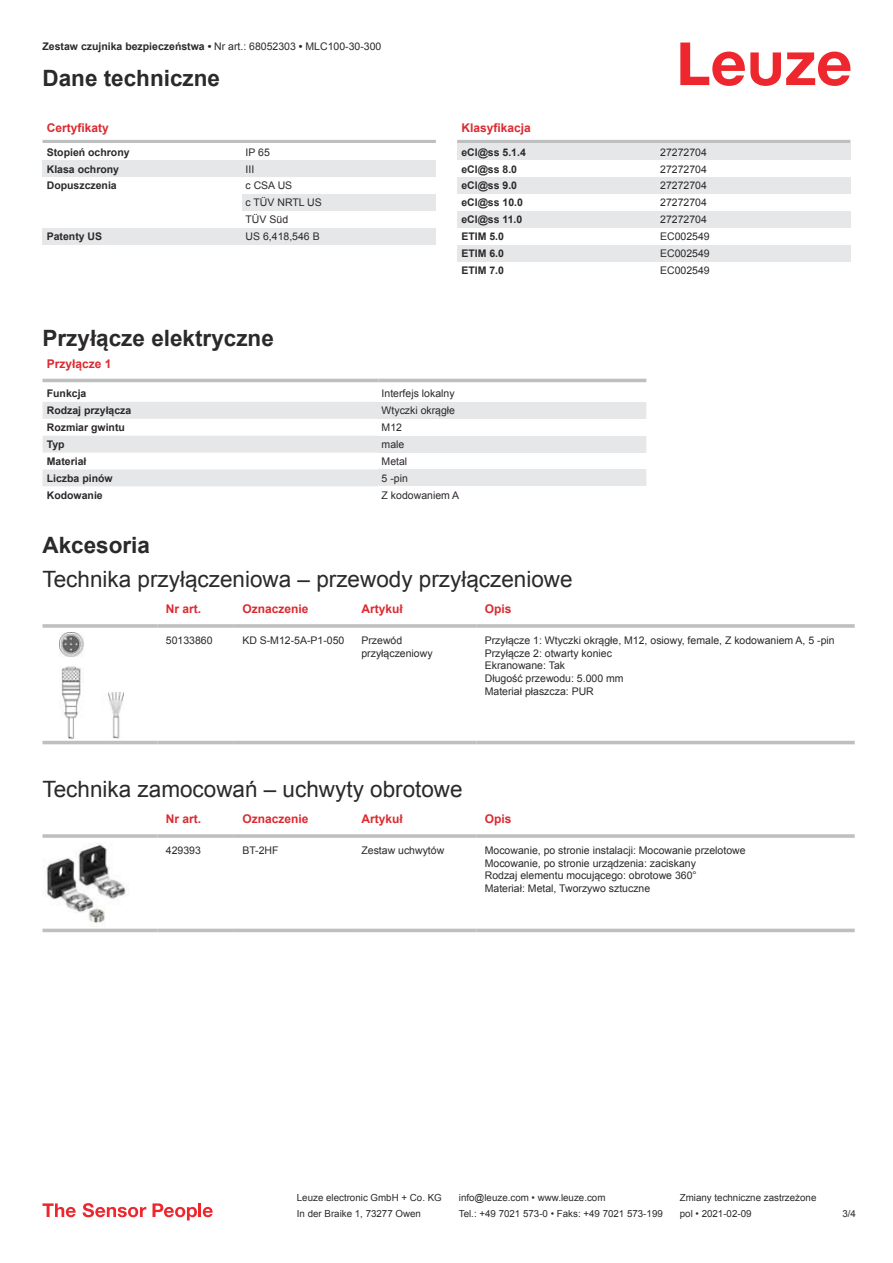
<style>
.page{position:relative;width:893px;height:1263px;background:#fff}
.page>*{position:absolute;margin:0;border:0;box-sizing:border-box;transform-origin:0 0}
.t1{font:22.5px "Arial";color:#2b292a}
.t2{font:700 22.5px "Arial";color:#2b292a}
.t3{font:700 12px "Arial";color:#db2a30}
.t4{font:10.5px/12.6px "Arial";color:#2b292a}
.t5{font:700 10.5px "Arial";color:#2b292a}
.t6{font:9.75px "Arial";color:#2b292a}
.s1{font-weight:400}
</style>
<div class="page">
<svg style="left:680px;top:43px;width:170px;height:43px"></svg>
<hr style="left:43px;top:140px;width:393px;height:3px;background:#bdbfc1">
<div style="left:43px;top:160px;width:393px;height:17px;background:#e6e7e9"></div>
<div style="left:242px;top:194px;width:194px;height:17px;background:#e6e7e9"></div>
<div style="left:43px;top:228px;width:199px;height:17px;background:#e6e7e9"></div>
<div style="left:242px;top:228px;width:194px;height:17px;background:#e6e7e9"></div>
<svg style="left:43px;top:378px;width:603px;height:109px"></svg>
<svg style="left:43px;top:402px;width:335px;height:84px;fill:#e6e7e9"></svg>
<hr style="left:43px;top:379px;width:335px;height:3px;background:#bdbfc1">
<hr style="left:378px;top:379px;width:268px;height:3px;background:#bdbfc1">
<div style="left:378px;top:385px;width:268px;height:17px;background:#fff"></div>
<div style="left:378px;top:402px;width:268px;height:17px;background:#e6e7e9"></div>
<div style="left:378px;top:419px;width:268px;height:17px;background:#fff"></div>
<div style="left:378px;top:436px;width:268px;height:17px;background:#e6e7e9"></div>
<div style="left:378px;top:453px;width:268px;height:16px;background:#fff"></div>
<div style="left:378px;top:469px;width:268px;height:17px;background:#e6e7e9"></div>
<div style="left:378px;top:486px;width:268px;height:17px;background:#fff"></div>
<svg style="left:43px;top:738px;width:812px;height:7px"></svg>
<hr style="left:43px;top:624px;width:114px;height:4px;background:#bdbfc1">
<hr style="left:157px;top:624px;width:77px;height:4px;background:#c8cacb">
<hr style="left:234px;top:624px;width:119px;height:4px;background:#c3c5c6">
<hr style="left:353px;top:624px;width:123px;height:4px;background:#bdbfc1">
<hr style="left:476px;top:624px;width:379px;height:4px;background:#c8cacb">
<hr style="left:43px;top:741px;width:114px;height:3px;background:#bdbfc1">
<hr style="left:157px;top:741px;width:77px;height:3px;background:#bdbfc1">
<hr style="left:234px;top:741px;width:119px;height:3px;background:#bdbfc1">
<hr style="left:353px;top:741px;width:123px;height:3px;background:#bdbfc1">
<hr style="left:476px;top:741px;width:379px;height:3px;background:#bdbfc1">
<img style="left:59px;top:632px;width:65px;height:106px">
<svg style="left:43px;top:926px;width:812px;height:7px"></svg>
<hr style="left:43px;top:834px;width:114px;height:4px;background:#bdbfc1">
<hr style="left:157px;top:834px;width:77px;height:4px;background:#c8cacc">
<hr style="left:234px;top:834px;width:119px;height:4px;background:#c3c5c7">
<hr style="left:353px;top:834px;width:123px;height:4px;background:#bdbfc1">
<hr style="left:476px;top:834px;width:379px;height:4px;background:#c8cacc">
<hr style="left:43px;top:929px;width:114px;height:3px;background:#bdbfc1">
<hr style="left:157px;top:929px;width:77px;height:3px;background:#bdbfc1">
<hr style="left:234px;top:929px;width:119px;height:3px;background:#bdbfc1">
<hr style="left:353px;top:929px;width:123px;height:3px;background:#bdbfc1">
<hr style="left:476px;top:929px;width:379px;height:3px;background:#bdbfc1">
<img style="left:43px;top:843px;width:84px;height:80px">
<hr style="left:457px;top:140px;width:393px;height:3px;background:#bdbfc1">
<div style="left:457px;top:143px;width:200px;height:17px;background:#e6e7e9"></div>
<div style="left:657px;top:143px;width:193px;height:17px;background:#e6e7e9"></div>
<div style="left:457px;top:177px;width:200px;height:17px;background:#e6e7e9"></div>
<div style="left:657px;top:177px;width:193px;height:17px;background:#e6e7e9"></div>
<div style="left:457px;top:211px;width:200px;height:17px;background:#e6e7e9"></div>
<div style="left:657px;top:211px;width:193px;height:17px;background:#e6e7e9"></div>
<div style="left:457px;top:245px;width:200px;height:17px;background:#e6e7e9"></div>
<div style="left:657px;top:245px;width:193px;height:17px;background:#e6e7e9"></div>
<svg style="left:43px;top:1203px;width:33px;height:14px"></svg>
<svg style="left:83px;top:1203px;width:63px;height:14px"></svg>
<svg style="left:153px;top:1203px;width:44px;height:17px"></svg>
<hr style="left:198px;top:1203px;width:3px;height:14px;background:#ed272d">
<svg style="left:203px;top:1207px;width:10px;height:10px"></svg>
<p class="t5" style="left:43px;top:39px;width:340px">Zestaw czujnika bezpieczeństwa • <span class="s1">Nr art.: 68052303</span> • <span class="s1">MLC100-30-300</span></p>
<h1 class="t2" style="left:43px;top:70px;width:179px">Dane techniczne</h1>
<p class="t3" style="left:47px;top:123px;width:64px">Certyfikaty</p>
<p class="t5" style="left:47px;top:145px;width:84px">Stopień ochrony</p>
<p class="t4" style="left:246px;top:147px;width:26px">IP 65</p>
<p class="t5" style="left:47px;top:165px;width:74px">Klasa ochrony</p>
<p class="t4" style="left:246px;top:163px;width:10px">III</p>
<p class="t5" style="left:47px;top:182px;width:72px">Dopuszczenia</p>
<p class="t4" style="left:246px;top:177px;width:78px;line-height:17px">c CSA US<br>c TÜV NRTL US<br>TÜV Süd</p>
<p class="t5" style="left:47px;top:229px;width:57px">Patenty US</p>
<p class="t4" style="left:246px;top:230px;width:76px">US 6,418,546 B</p>
<p class="t3" style="left:461px;top:123px;width:71px">Klasyfikacja</p>
<p class="t5" style="left:461px;top:145px;width:66px">eCl@ss 5.1.4</p>
<p class="t4" style="left:660px;top:146px;width:48px">27272704</p>
<p class="t5" style="left:461px;top:161px;width:57px">eCl@ss 8.0</p>
<p class="t4" style="left:660px;top:162px;width:48px">27272704</p>
<p class="t5" style="left:461px;top:178px;width:57px">eCl@ss 9.0</p>
<p class="t4" style="left:660px;top:179px;width:48px">27272704</p>
<p class="t5" style="left:461px;top:195px;width:63px">eCl@ss 10.0</p>
<p class="t4" style="left:660px;top:196px;width:48px">27272704</p>
<p class="t5" style="left:461px;top:212px;width:63px">eCl@ss 11.0</p>
<p class="t4" style="left:660px;top:213px;width:48px">27272704</p>
<p class="t5" style="left:461px;top:229px;width:44px">ETIM 5.0</p>
<p class="t4" style="left:660px;top:230px;width:51px">EC002549</p>
<p class="t5" style="left:461px;top:246px;width:44px">ETIM 6.0</p>
<p class="t4" style="left:660px;top:247px;width:51px">EC002549</p>
<p class="t5" style="left:461px;top:263px;width:44px">ETIM 7.0</p>
<p class="t4" style="left:660px;top:264px;width:51px">EC002549</p>
<h1 class="t2" style="left:43px;top:322px;width:233px">Przyłącze elektryczne</h1>
<p class="t3" style="left:47px;top:355px;width:66px">Przyłącze 1</p>
<p class="t5" style="left:47px;top:389px;width:41px">Funkcja</p>
<p class="t4" style="left:382px;top:387px;width:74px">Interfejs lokalny</p>
<p class="t5" style="left:47px;top:403px;width:86px">Rodzaj przyłącza</p>
<p class="t4" style="left:382px;top:404px;width:75px">Wtyczki okrągłe</p>
<p class="t5" style="left:47px;top:420px;width:80px">Rozmiar gwintu</p>
<p class="t4" style="left:382px;top:422px;width:22px">M12</p>
<p class="t5" style="left:47px;top:440px;width:19px">Typ</p>
<p class="t4" style="left:382px;top:438px;width:24px">male</p>
<p class="t5" style="left:47px;top:454px;width:41px">Materiał</p>
<p class="t4" style="left:382px;top:455px;width:27px">Metal</p>
<p class="t5" style="left:47px;top:471px;width:67px">Liczba pinów</p>
<p class="t4" style="left:382px;top:473px;width:28px">5 -pin</p>
<p class="t5" style="left:47px;top:491px;width:58px">Kodowanie</p>
<p class="t4" style="left:382px;top:488px;width:79px">Z kodowaniem A</p>
<h1 class="t2" style="left:43px;top:537px;width:109px">Akcesoria</h1>
<h1 class="t1" style="left:43px;top:564px;width:532px">Technika przyłączeniowa – przewody przyłączeniowe</h1>
<p class="t3" style="left:166px;top:601px;width:37px">Nr art.</p>
<p class="t3" style="left:242px;top:605px;width:68px">Oznaczenie</p>
<p class="t3" style="left:361px;top:601px;width:43px">Artykuł</p>
<p class="t3" style="left:485px;top:605px;width:28px">Opis</p>
<p class="t4" style="left:166px;top:635px;width:48px">50133860</p>
<p class="t4" style="left:242px;top:634px;width:104px">KD S-M12-5A-P1- 050</p>
<p class="t4" style="left:361px;top:634px;width:73px">Przewód przyłączeniowy</p>
<p class="t4" style="left:485px;top:634px;width:351px">Przyłącze 1: Wtyczki okrągłe, M12, osiowy, female, Z kodowaniem A, 5 -pin Przyłącze 2: otwarty koniec<br>Ekranowane: Tak<br>Długość przewodu: 5.000 mm<br>Materiał płaszcza: PUR</p>
<h1 class="t1" style="left:43px;top:774px;width:422px">Technika zamocowań – uchwyty obrotowe</h1>
<p class="t3" style="left:166px;top:811px;width:37px">Nr art.</p>
<p class="t3" style="left:242px;top:815px;width:68px">Oznaczenie</p>
<p class="t3" style="left:361px;top:811px;width:43px">Artykuł</p>
<p class="t3" style="left:485px;top:815px;width:28px">Opis</p>
<p class="t4" style="left:166px;top:844px;width:37px">429393</p>
<p class="t4" style="left:242px;top:844px;width:38px">BT-2HF</p>
<p class="t4" style="left:361px;top:844px;width:84px">Zestaw uchwytów</p>
<p class="t4" style="left:485px;top:844px;width:262px">Mocowanie, po stronie instalacji: Mocowanie przelotowe Mocowanie, po stronie urządzenia: zaciskany<br>Rodzaj elementu mocującego: obrotowe 360°<br>Materiał: Metal, Tworzywo sztuczne</p>
<p class="t6" style="left:297px;top:1191px;width:146px">Leuze electronic GmbH + Co. KG</p>
<p class="t6" style="left:459px;top:1191px;width:148px">info@leuze.com • www.leuze.com</p>
<p class="t6" style="left:680px;top:1191px;width:138px">Zmiany techniczne zastrzeżone</p>
<p class="t6" style="left:297px;top:1207px;width:126px">In der Braike 1, 73277 Owen</p>
<p class="t6" style="left:459px;top:1207px;width:205px">Tel.: +49 7021 573-0 • Faks: +49 7021 573-199</p>
<p class="t6" style="left:680px;top:1207px;width:73px">pol • 2021-02-09</p>
<p class="t6" style="left:842px;top:1210px;width:15px">3 /4</p>
</div>
